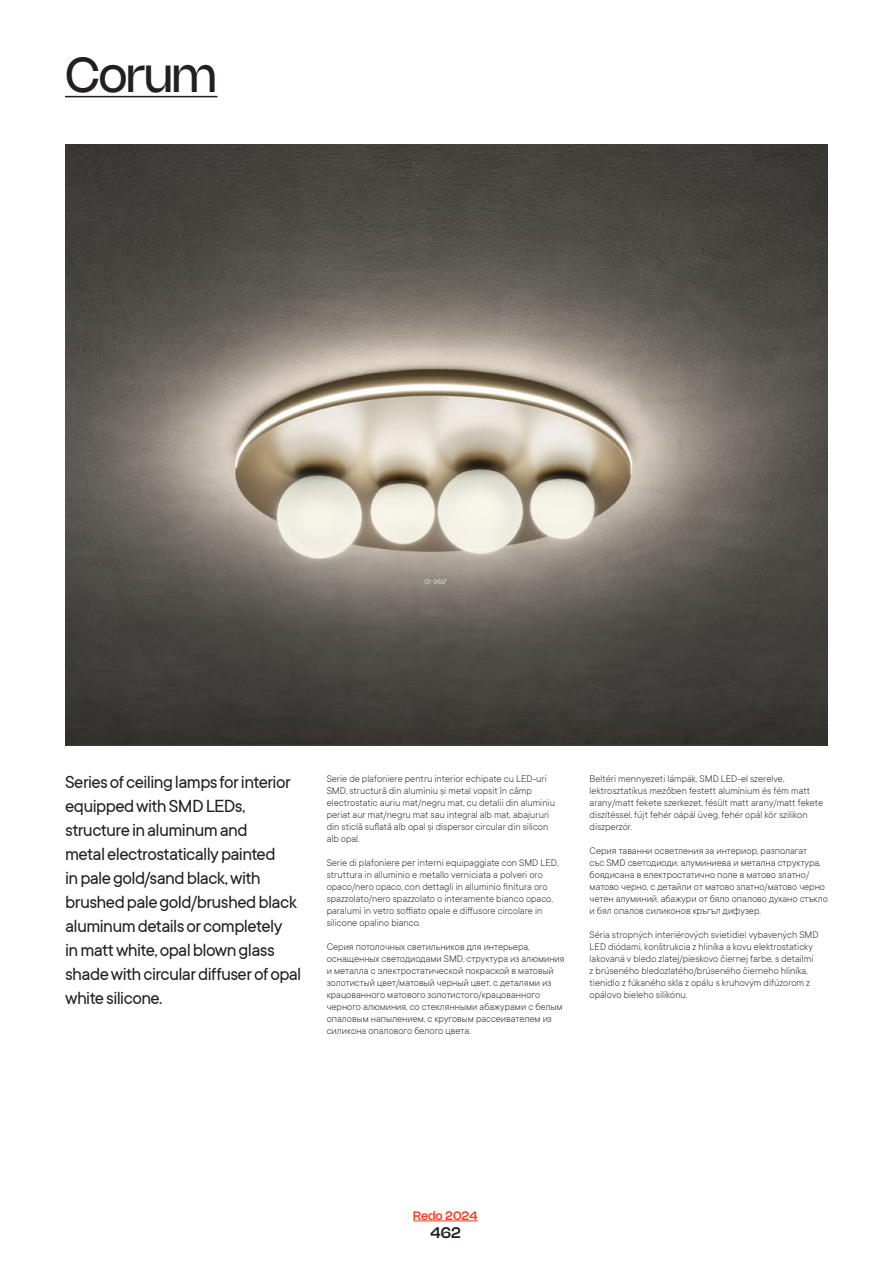
<style>
.page{position:relative;width:893px;height:1263px;background:#fff}
.page>*{position:absolute;margin:0;border:0;box-sizing:border-box;transform-origin:0 0}
.t1{font:48px "Nohemi";letter-spacing:-.025em;color:#231f20}
.t2{font:19.5px/24px "TT Commons";letter-spacing:-.03em;color:#231f20}
.t3{font:500 15px "Nohemi";color:#231f20}
.t4{font:500 12px "Nohemi";color:#ef3e22}
.t5{font:300 10.5px/12px "TT Commons";color:#231f20}
.t6{font:300 7.5px "TT Commons";letter-spacing:-.05em;color:#fff}
</style>
<div class="page">
<img style="left:65px;top:145px;width:763px;height:601px">
<hr style="left:65px;top:96px;width:152px;height:1px;background:#231f20">
<hr style="left:413px;top:1221px;width:65px;height:1px;background:#ef3e22">
<h1 class="t1" style="left:65px;top:47px;width:153px">Corum</h1>
<p class="t6" style="left:425px;top:577px;width:24px">01-2467</p>
<p class="t2" style="left:65px;top:771px;width:238px">Series of ceiling lamps for interior equipped with SMD LEDs, structure in aluminum and<br>metal electrostatically painted<br>in pale gold/sand black, with brushed pale gold/brushed black aluminum details or completely<br>in matt white, opal blown glass shade with circular diffuser of opal white silicone.</p>
<p class="t5" style="left:327px;top:772px;width:230px">Serie de plafoniere pentru interior echipate cu LED-uri SMD, structură din aluminiu și metal vopsit în câmp electrostatic auriu mat/negru mat, cu detalii din aluminiu periat aur mat/negru mat sau integral alb mat, abajururi din sticlă suflată alb opal și dispersor circular din silicon alb opal.</p>
<p class="t5" style="left:327px;top:856px;width:233px">Serie di plafoniere per interni equipaggiate con SMD LED, struttura in alluminio e metallo verniciata a polveri oro opaco/nero opaco, con dettagli in alluminio finitura oro spazzolato/nero spazzolato o interamente bianco opaco, paralumi in vetro soffiato opale e diffusore circolare in silicone opalino bianco.</p>
<p class="t5" style="left:327px;top:940px;width:239px">Серия потолочных светильников для интерьера, оснащенных светодиодами SMD, структура из алюминия и металла с электростатической покраской в матовый золотистый цвет/матовый черный цвет, с деталями из крацованного матового золотистого/крацованного черного алюминия, со стеклянными абажурами с белым опаловым напылением, с круговым рассеивателем из силикона опалового белого цвета.</p>
<p class="t5" style="left:590px;top:772px;width:235px">Beltéri mennyezeti lámpák, SMD LED-el szerelve, lektrosztatikus mezőben festett alumínium és fém matt arany/matt fekete szerkezet, fésült matt arany/matt fekete diszítéssel, fújt fehér oápál üveg, fehér opál kör szilikon diszperzór.</p>
<p class="t5" style="left:590px;top:844px;width:240px">Серия таванни осветления за интериор, разполагат<br>със SMD светодиоди, алуминиева и метална структура, боядисана в електростатично поле в матово златно/ матово черно, с детайли от матово златно/матово черно четен алуминий, абажури от бяло опалово духано стъкло и бял опалов силиконов кръгъл дифузер.</p>
<p class="t5" style="left:590px;top:928px;width:230px">Séria stropných interiérových svietidiel vybavených SMD LED diódami, konštrukcia z hliníka a kovu elektrostaticky lakovaná v bledo zlatej/pieskovo čiernej farbe, s detailmi z brúseného bledozlatého/brúseného čierneho hliníka, tienidlo z fúkaného skla z opálu s kruhovým difúzorom z opálovo bieleho silikónu.</p>
<p class="t4" style="left:413px;top:1209px;width:66px">Redo 2024</p>
<h3 class="t3" style="left:430px;top:1224px;width:32px">462</h3>
</div>
